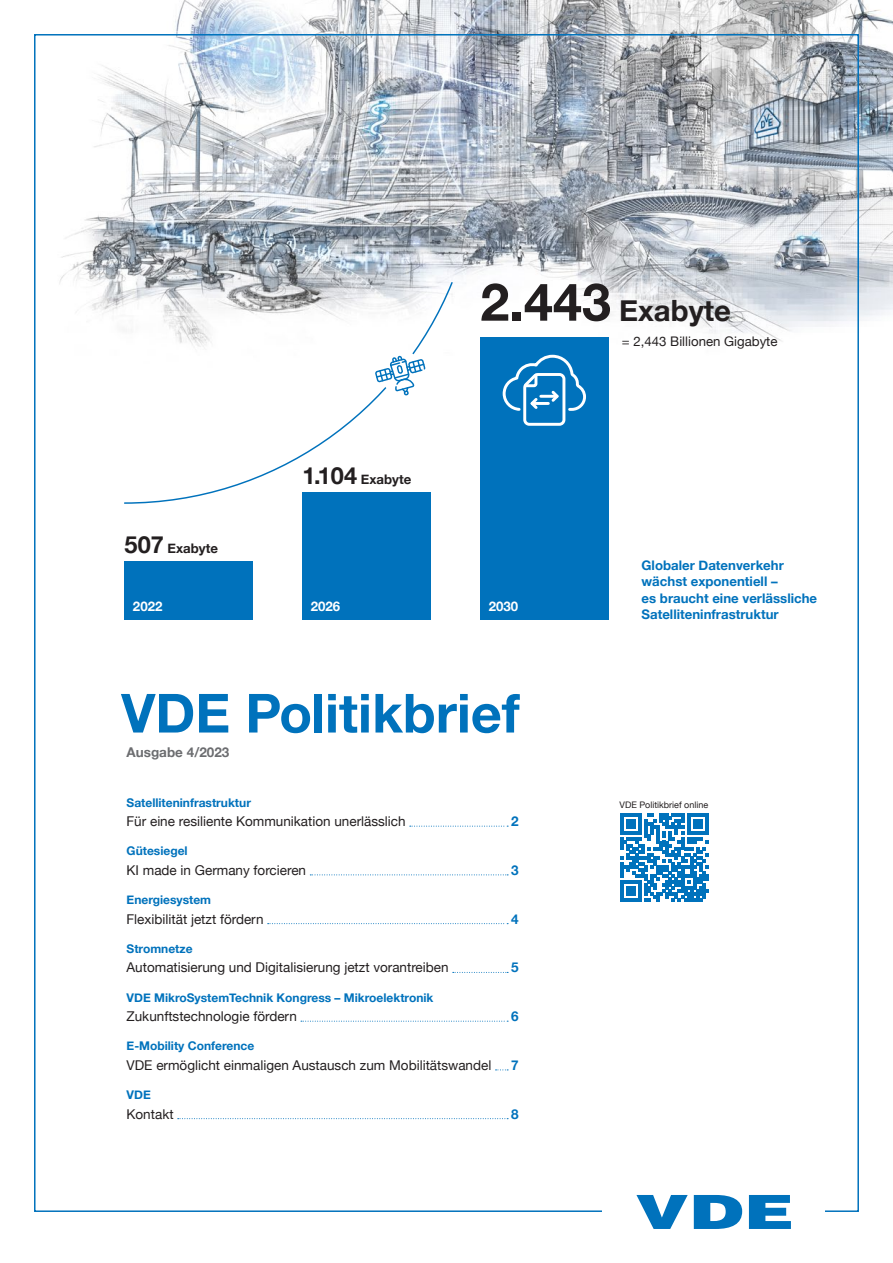
<style>
.page{position:relative;width:893px;height:1263px;background:#fff}
.page>*{position:absolute;margin:0;border:0;box-sizing:border-box;transform-origin:0 0}
.t1{font:700 54px "Helvetica Neue";color:#0072bc}
.t2{font:700 29.4px "Helvetica Neue";color:#231f20}
.t3{font:13.5px "Helvetica Neue";color:#231f20}
.t4{font:700 13.5px "Helvetica Neue";color:#6c6d70}
.t5{font:700 13.5px "Helvetica Neue";color:#0072bc}
.t6{font:700 13.2px/16.2px "Helvetica Neue";color:#0072bc}
.t7{font:13.2px "Helvetica Neue";color:#231f20}
.t8{font:700 13.2px "Helvetica Neue";color:#231f20}
.t9{font:700 13.2px "Helvetica Neue";color:#fff}
.t10{font:700 12px "Helvetica Neue";color:#0072bc}
.t11{font:9px "Helvetica Neue";color:#231f20}
.s1{font-size:52.2px}
.s2{font-size:23.55px}
</style>
<div class="page">
<img style="left:59px;top:0;width:834px;height:504px">
<svg style="left:636px;top:1195px;width:155px;height:34px"></svg>
<svg style="left:410px;top:826px;width:98px;height:1px"></svg>
<svg style="left:310px;top:874px;width:198px;height:1px"></svg>
<svg style="left:268px;top:923px;width:240px;height:1px"></svg>
<svg style="left:453px;top:972px;width:55px;height:1px"></svg>
<svg style="left:301px;top:1021px;width:207px;height:1px"></svg>
<svg style="left:178px;top:1118px;width:330px;height:1px"></svg>
<svg style="left:620px;top:813px;width:88px;height:89px"></svg>
<div style="left:125px;top:561px;width:128px;height:59px;background:#0072bc"></div>
<div style="left:302px;top:492px;width:128px;height:128px;background:#0072bc"></div>
<div style="left:480px;top:337px;width:128px;height:283px;background:#0072bc"></div>
<svg style="left:502px;top:354px;width:84px;height:72px"></svg>
<svg style="left:123px;top:281px;width:331px;height:223px"></svg>
<div style="left:378px;top:349px;width:44px;height:44px;background:#fff;border-radius:50%"></div>
<svg style="left:374px;top:355px;width:52px;height:42px"></svg>
<h2 class="t2" style="left:480px;top:292px;width:252px"><span class="s1">2.443</span> Exabyte</h2>
<p class="t8" style="left:125px;top:540px;width:95px"><span class="s2">507</span> Exabyte</p>
<p class="t8" style="left:302px;top:471px;width:110px"><span class="s2">1.104</span> Exabyte</p>
<p class="t9" style="left:133px;top:598px;width:31px">2022</p>
<p class="t9" style="left:311px;top:598px;width:31px">2026</p>
<p class="t9" style="left:489px;top:598px;width:31px">2030</p>
<h1 class="t1" style="left:121px;top:680px;width:400px">VDE Politikbrief</h1>
<p class="t4" style="left:127px;top:744px;width:104px">Ausgabe 4/2023</p>
<p class="t10" style="left:127px;top:795px;width:126px">Satelliteninfrastruktur</p>
<p class="t3" style="left:127px;top:812px;width:281px">Für eine resiliente Kommunikation unerlässlich</p>
<p class="t5" style="left:511px;top:813px;width:9px">2</p>
<p class="t10" style="left:127px;top:844px;width:63px">Gütesiegel</p>
<p class="t3" style="left:127px;top:860px;width:181px">KI made in Germany forcieren</p>
<p class="t5" style="left:511px;top:862px;width:9px">3</p>
<p class="t10" style="left:127px;top:892px;width:86px">Energiesystem</p>
<p class="t3" style="left:127px;top:909px;width:138px">Flexibilität jetzt fördern</p>
<p class="t5" style="left:511px;top:910px;width:9px">4</p>
<p class="t10" style="left:127px;top:941px;width:68px">Stromnetze</p>
<p class="t3" style="left:127px;top:958px;width:324px">Automatisierung und Digitalisierung jetzt vorantreiben</p>
<p class="t5" style="left:511px;top:959px;width:9px">5</p>
<p class="t10" style="left:127px;top:990px;width:308px">VDE MikroSystemTechnik Kongress – Mikroelektronik</p>
<p class="t3" style="left:127px;top:1007px;width:172px">Zukunftstechnologie fördern</p>
<p class="t5" style="left:511px;top:1008px;width:9px">6</p>
<p class="t10" style="left:127px;top:1039px;width:129px">E-Mobility Conference</p>
<p class="t3" style="left:127px;top:1055px;width:366px">VDE ermöglicht einmaligen Austausch zum Mobilitätswandel</p>
<p class="t5" style="left:511px;top:1057px;width:9px">7</p>
<p class="t10" style="left:127px;top:1087px;width:26px">VDE</p>
<p class="t3" style="left:127px;top:1104px;width:49px">Kontakt</p>
<p class="t5" style="left:511px;top:1105px;width:9px">8</p>
<p class="t7" style="left:622px;top:332px;width:157px">= 2,443 Billionen Gigabyte</p>
<p class="t6" style="left:641px;top:557px;width:177px">Globaler Datenverkehr wächst exponentiell –<br>es braucht eine verlässliche<br>Satelliteninfrastruktur</p>
<p class="t11" style="left:620px;top:798px;width:90px">VDE Politikbrief online</p>
</div>
